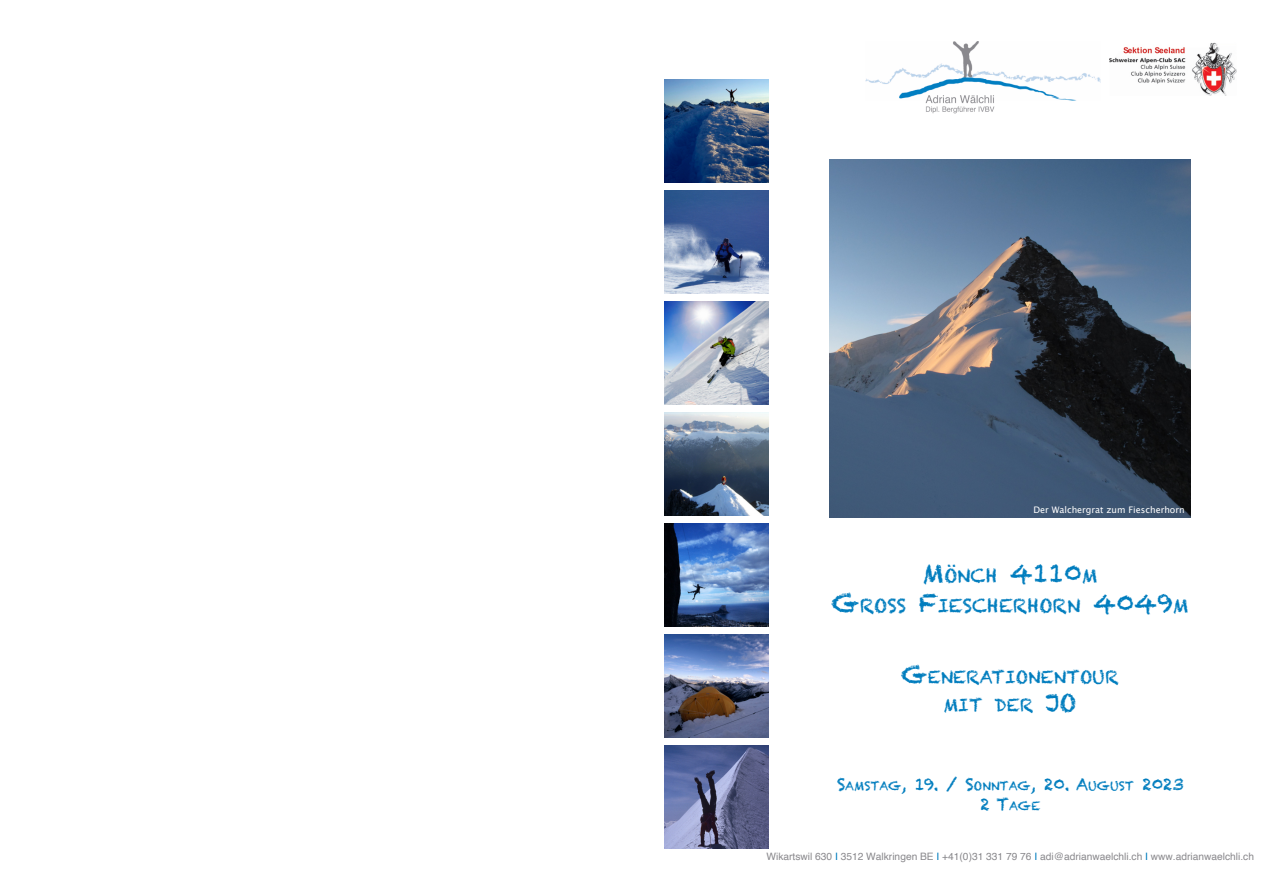
<style>
.page{position:relative;width:1263px;height:893px;background:#fff}
.page>*{position:absolute;margin:0;border:0;box-sizing:border-box;transform-origin:0 0}
.t1{font:25.5px "Chalkduster";color:#007dbe}
.t2{font:18.75px "Chalkduster";color:#007dbe}
.t3{font:17.55px/28.8px "Chalkduster";color:#007dbe;text-align:center}
.t4{font:12.15px/19.8px "Chalkduster";color:#007dbe;text-align:center}
.t5{font:10.2px "Helvetica";color:#89888c}
.t6{font:9px "Lucida Grande";color:#fff}
.s1{font-size:18.75px}
.s2{font-size:25.5px}
.s3{font-size:24px}
.s4{font-size:16.5px}
.s5{color:#007dbe}
</style>
<div class="page">
<img style="left:665px;top:79px;width:103px;height:103px">
<img style="left:665px;top:190px;width:103px;height:103px">
<img style="left:665px;top:301px;width:103px;height:103px">
<img style="left:665px;top:523px;width:103px;height:103px">
<img style="left:665px;top:412px;width:103px;height:103px">
<img style="left:665px;top:634px;width:103px;height:103px">
<img style="left:665px;top:745px;width:103px;height:103px">
<img style="left:866px;top:41px;width:234px;height:73px">
<img style="left:829px;top:160px;width:362px;height:358px">
<img style="left:1110px;top:43px;width:126px;height:53px">
<p class="t6" style="left:1033px;top:506px;width:153px">Der Walchergrat zum Fiescherhorn</p>
<h1 class="t1" style="left:922px;top:557px;width:176px">M<span class="s1">ÖNCH</span> 4110<span class="s1">M</span></h1>
<h2 class="t2" style="left:831px;top:594px;width:359px"><span class="s2">G</span>ROSS <span class="s2">F</span>IESCHERHORN <span class="s2">4049</span>M</h2>
<h3 class="t3" style="left:901px;top:662px;width:219px"><span class="s3">G</span>ENERATIONENTOUR<br>MIT DER <span class="s3">JO</span></h3>
<p class="t4" style="left:837px;top:776px;width:348px"><span class="s4">S</span>AMSTAG<span class="s4">, 19. / S</span>ONNTAG<span class="s4">, 20. A</span>UGUST <span class="s4">2023<br>2 T</span>AGE</p>
<p class="t5" style="left:766px;top:853px;width:489px">Wikartswil 630 <span class="s5">I</span> 3512 Walkringen BE <span class="s5">I</span> +41(0)31 331 79 76 <span class="s5">I</span> adi@adrianwaelchli.ch <span class="s5">I</span> www.adrianwaelchli.ch</p>
</div>
